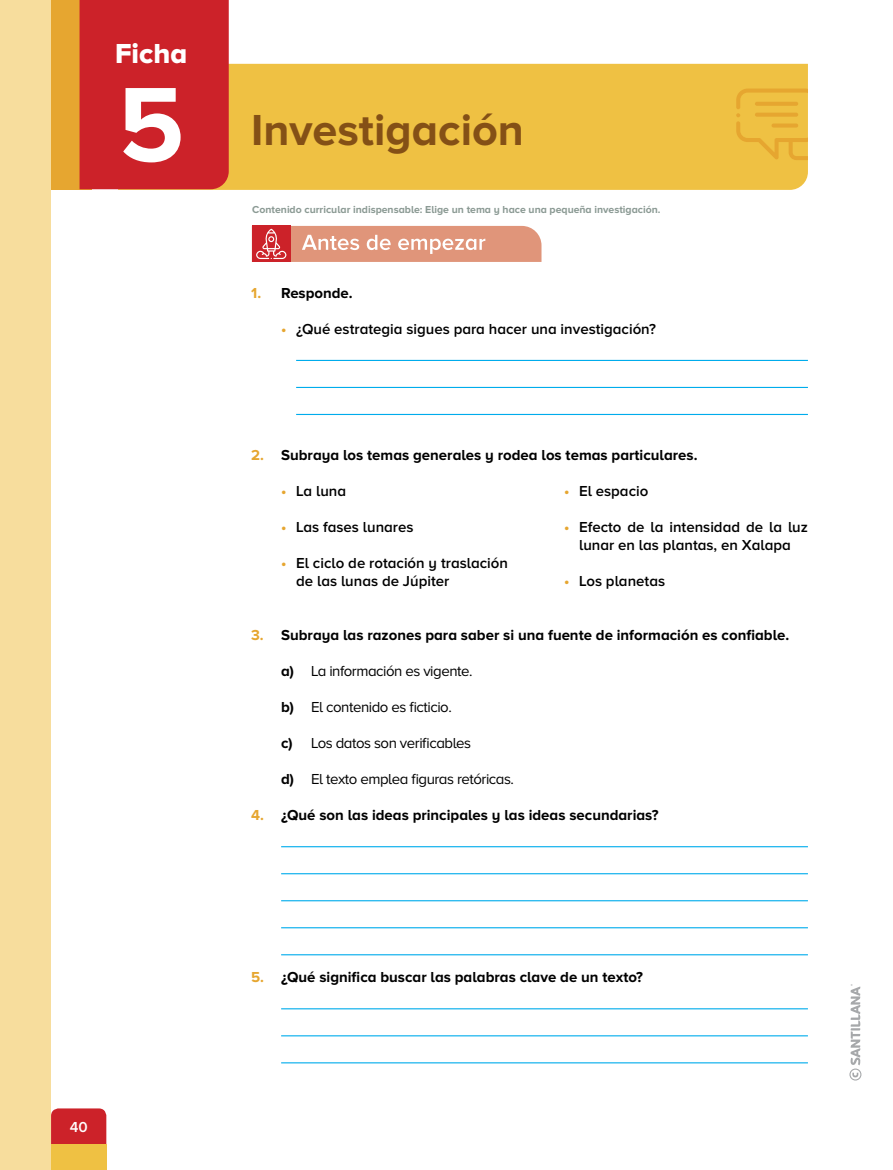
<style>
.page{position:relative;width:893px;height:1170px;background:#fff}
.page>*{position:absolute;margin:0;border:0;box-sizing:border-box;transform-origin:0 0}
.t1{font:700 109.5px "Proxima Nova A";color:#fff}
.t2{font:700 45px "Proxima Nova A";color:#845016}
.t3{font:28.5px "Proxima Nova A Extrabld";color:#fff}
.t4{font:700 15px "Proxima Nova A";color:#000}
.t5{font:600 15px/18px "Proxima Nova A";color:#000}
.t6{font:15px "Proxima Nova A";letter-spacing:-.03em;color:#000}
.t7{font:600 15px "Proxima Nova A";color:#fff}
.t8{font:700 10.5px "Proxima Nova A";color:#8b9a94}
.s1{color:#e6a630}
.s2{font-weight:700;color:#e6a630}
.s3{font-weight:700}
</style>
<div class="page">
<div style="left:0;top:0;width:51px;height:1169px;background:#f7dd9d"></div>
<div style="left:118px;top:64px;width:690px;height:126px;background:#efc143"></div>
<svg style="left:736px;top:89px;width:72px;height:82px;background:#ecba3e"></svg>
<div style="left:51px;top:0;width:41px;height:189px;background:#e6a630"></div>
<div style="left:80px;top:0;width:149px;height:189px;background:#cc2229"></div>
<div style="left:51px;top:1108px;width:55px;height:36px;background:#cc2229"></div>
<div style="left:51px;top:1144px;width:55px;height:25px;background:#efc143"></div>
<hr style="left:296px;top:360px;width:512px;height:1px;background:#00acec">
<hr style="left:296px;top:387px;width:512px;height:1px;background:#00acec">
<hr style="left:296px;top:414px;width:512px;height:1px;background:#00acec">
<hr style="left:281px;top:846px;width:527px;height:1px;background:#00acec">
<hr style="left:281px;top:873px;width:527px;height:1px;background:#00acec">
<hr style="left:281px;top:900px;width:527px;height:1px;background:#00acec">
<hr style="left:281px;top:927px;width:527px;height:1px;background:#00acec">
<hr style="left:281px;top:954px;width:527px;height:1px;background:#00acec">
<hr style="left:281px;top:1008px;width:527px;height:1px;background:#00acec">
<hr style="left:281px;top:1035px;width:527px;height:1px;background:#00acec">
<hr style="left:281px;top:1062px;width:527px;height:1px;background:#00acec">
<svg style="left:252px;top:226px;width:289px;height:36px;background:#e19480"></svg>
<svg style="left:849px;top:984px;width:12px;height:96px"></svg>
<h3 class="t3" style="left:115px;top:37px;width:74px">Ficha</h3>
<h1 class="t1" style="left:118px;top:62px;width:68px">5</h1>
<p class="t7" style="left:70px;top:1118px;width:19px">40</p>
<h2 class="t2" style="left:251px;top:104px;width:274px">Investigación</h2>
<p class="t8" style="left:252px;top:204px;width:410px">Contenido curricular indispensable: Elige un tema y hace una pequeña investigación.</p>
<p class="t4" style="left:251px;top:284px;width:103px"><span class="s1">1.</span> Responde.</p>
<p class="t5" style="left:281px;top:320px;width:376px"><span class="s2">•</span> ¿Qué estrategia sigues para hacer una investigación?</p>
<p class="t4" style="left:251px;top:446px;width:448px"><span class="s1">2.</span> Subraya los temas generales y rodea los temas particulares.</p>
<p class="t5" style="left:281px;top:482px;width:66px"><span class="s2">•</span> La luna</p>
<p class="t5" style="left:281px;top:518px;width:134px"><span class="s2">•</span> Las fases lunares</p>
<p class="t5" style="left:296px;top:554px;width:213px;text-indent:-15px"><span class="s2">•</span> El ciclo de rotación y traslación de las lunas de Júpiter</p>
<p class="t5" style="left:564px;top:482px;width:86px"><span class="s2">•</span> El espacio</p>
<p class="t5" style="left:564px;top:518px;width:245px;text-align:center"><span class="s2">•</span> Efecto de la intensidad de la luz lunar en las plantas, en Xalapa</p>
<p class="t5" style="left:564px;top:572px;width:103px"><span class="s2">•</span> Los planetas</p>
<p class="t4" style="left:251px;top:626px;width:540px"><span class="s1">3.</span> Subraya las razones para saber si una fuente de información es confiable.</p>
<p class="t6" style="left:281px;top:662px;width:193px"><span class="s3">a)</span> La información es vigente.</p>
<p class="t6" style="left:281px;top:698px;width:172px"><span class="s3">b)</span> El contenido es ficticio.</p>
<p class="t6" style="left:281px;top:734px;width:192px"><span class="s3">c)</span> Los datos son verificables</p>
<p class="t6" style="left:281px;top:770px;width:234px"><span class="s3">d)</span> El texto emplea figuras retóricas.</p>
<p class="t4" style="left:251px;top:806px;width:409px"><span class="s1">4.</span> ¿Qué son las ideas principales y las ideas secundarias?</p>
<p class="t4" style="left:251px;top:968px;width:393px"><span class="s1">5.</span> ¿Qué significa buscar las palabras clave de un texto?</p>
</div>
